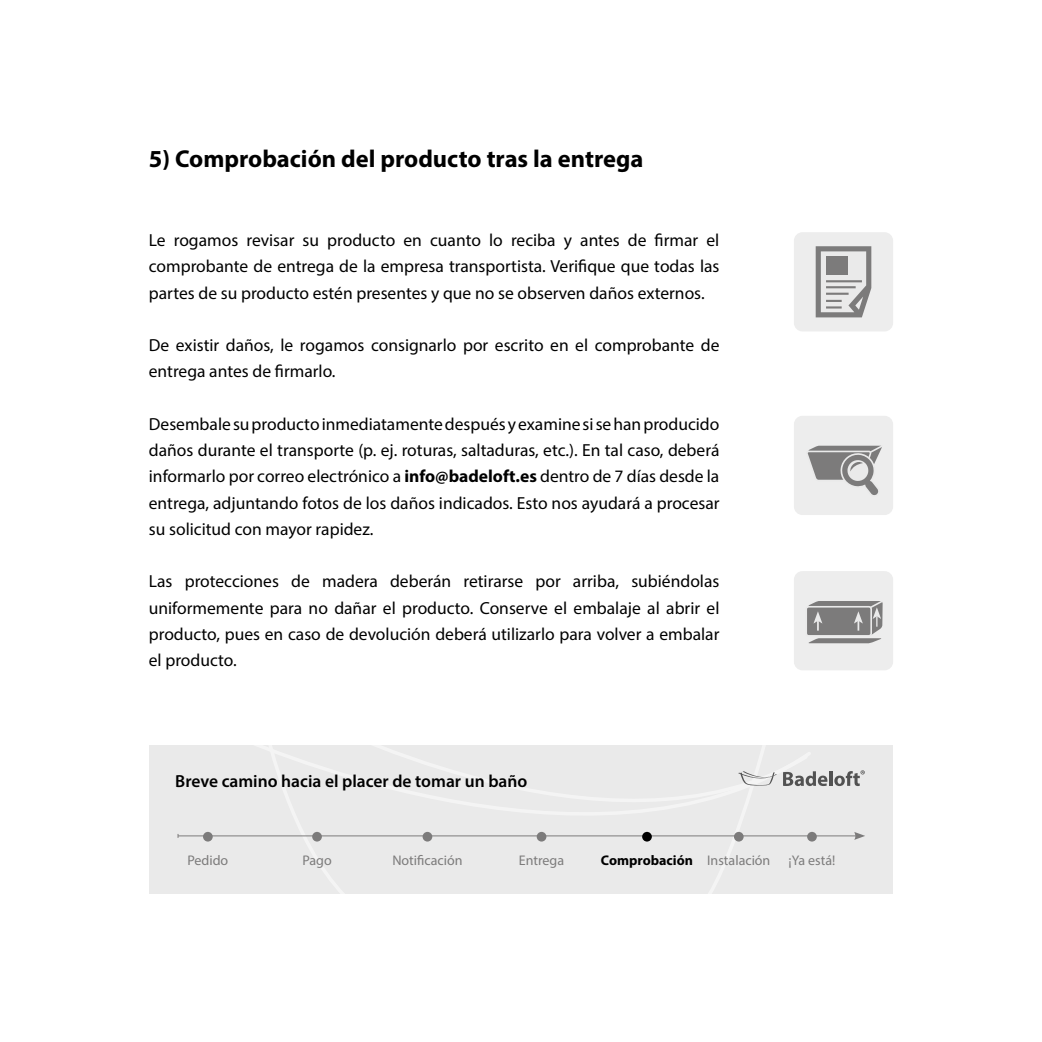
<style>
.page{position:relative;width:1042px;height:1042px;background:#fff}
.page>*{position:absolute;margin:0;border:0;box-sizing:border-box;transform-origin:0 0}
.t1{font:700 24.5px "Myriad Pro";color:#000}
.t2{font:17.5px/26.2px "Myriad Pro";color:#000;text-align:justify}
.t3{font:600 17.5px "Myriad Pro";color:#000}
.t4{font:14px "Myriad Pro";color:#7c7b7b}
.t5{font:700 14px "Myriad Pro";color:#000}
.s1{font-weight:700}
.s2{font-weight:400;color:#7c7b7b}
</style>
<div class="page">
<div style="left:149px;top:744px;width:744px;height:149px;background:#eaeaea"></div>
<svg style="left:229px;top:744px;width:584px;height:150px"></svg>
<svg style="left:298px;top:744px;width:512px;height:132px"></svg>
<hr style="left:178px;top:835px;width:679px;height:1px;background:#7c7b7b">
<svg style="left:854px;top:832px;width:11px;height:8px"></svg>
<div style="left:312px;top:832px;width:10px;height:9px;background:#7c7b7b;border-radius:50%"></div>
<div style="left:422px;top:832px;width:10px;height:9px;background:#7c7b7b;border-radius:50%"></div>
<div style="left:537px;top:832px;width:9px;height:9px;background:#7c7b7b;border-radius:50%"></div>
<div style="left:642px;top:832px;width:10px;height:9px;background:#000;border-radius:50%"></div>
<div style="left:734px;top:832px;width:9px;height:9px;background:#7c7b7b;border-radius:50%"></div>
<div style="left:807px;top:832px;width:10px;height:9px;background:#7c7b7b;border-radius:50%"></div>
<div style="left:203px;top:832px;width:10px;height:9px;background:#7c7b7b;border-radius:50%"></div>
<div style="left:794px;top:416px;width:99px;height:99px;background:#ededed;border-radius:9px"></div>
<svg style="left:807px;top:445px;width:75px;height:51px"></svg>
<div style="left:794px;top:232px;width:99px;height:99px;background:#ededed;border-radius:9px"></div>
<svg style="left:815px;top:246px;width:56px;height:71px"></svg>
<hr style="left:826px;top:293px;width:22px;height:2px;background:#7c7b7b">
<hr style="left:826px;top:286px;width:29px;height:2px;background:#7c7b7b">
<hr style="left:826px;top:280px;width:36px;height:2px;background:#7c7b7b">
<div style="left:826px;top:256px;width:21px;height:18px;background:#7c7b7b"></div>
<div style="left:794px;top:571px;width:99px;height:99px;background:#ededed;border-radius:9px"></div>
<div style="left:805px;top:606px;width:67px;height:31px;border:2px solid #eaeaea;border-radius:2px"></div>
<svg style="left:807px;top:601px;width:76px;height:42px"></svg>
<svg style="left:783px;top:771px;width:44px;height:15px"></svg>
<hr style="left:829px;top:771px;width:3px;height:15px;background:#000">
<svg style="left:834px;top:770px;width:31px;height:16px"></svg>
<svg style="left:738px;top:771px;width:39px;height:15px"></svg>
<h1 class="t1" style="left:149px;top:143px;width:496px">5) Comprobación del producto tras la entrega</h1>
<p class="t2" style="left:149px;top:227px;width:572px">Le rogamos revisar su producto en cuanto lo reciba y antes de firmar el comprobante de entrega de la empresa transportista. Verifique que todas las partes de su producto estén presentes y que no se observen daños externos.</p>
<p class="t2" style="left:149px;top:332px;width:572px">De existir daños, le rogamos consignarlo por escrito en el comprobante de entrega antes de firmarlo.</p>
<p class="t2" style="left:149px;top:410px;width:572px">Desembale su producto inmediatamente después y examine si se han producido daños durante el transporte (p. ej. roturas, saltaduras, etc.). En tal caso, deberá informarlo por correo electrónico a <span class="s1">info@badeloft.es</span> dentro de 7 días desde la entrega, adjuntando fotos de los daños indicados. Esto nos ayudará a procesar su solicitud con mayor rapidez.</p>
<p class="t2" style="left:149px;top:568px;width:572px">Las protecciones de madera deberán retirarse por arriba, subiéndolas uniformemente para no dañar el producto. Conserve el embalaje al abrir el producto, pues en caso de devolución deberá utilizarlo para volver a embalar el producto.</p>
<p class="t3" style="left:175px;top:770px;width:354px">Breve camino hacia el placer de tomar un baño</p>
<p class="t4" style="left:187px;top:851px;width:42px">Pedido</p>
<p class="t4" style="left:302px;top:851px;width:31px">Pago</p>
<p class="t4" style="left:392px;top:851px;width:72px">Notificación</p>
<p class="t4" style="left:519px;top:851px;width:47px">Entrega</p>
<p class="t5" style="left:601px;top:851px;width:171px">Comprobación <span class="s2">Instalación</span></p>
<p class="t4" style="left:788px;top:851px;width:48px">¡Ya está!</p>
</div>
